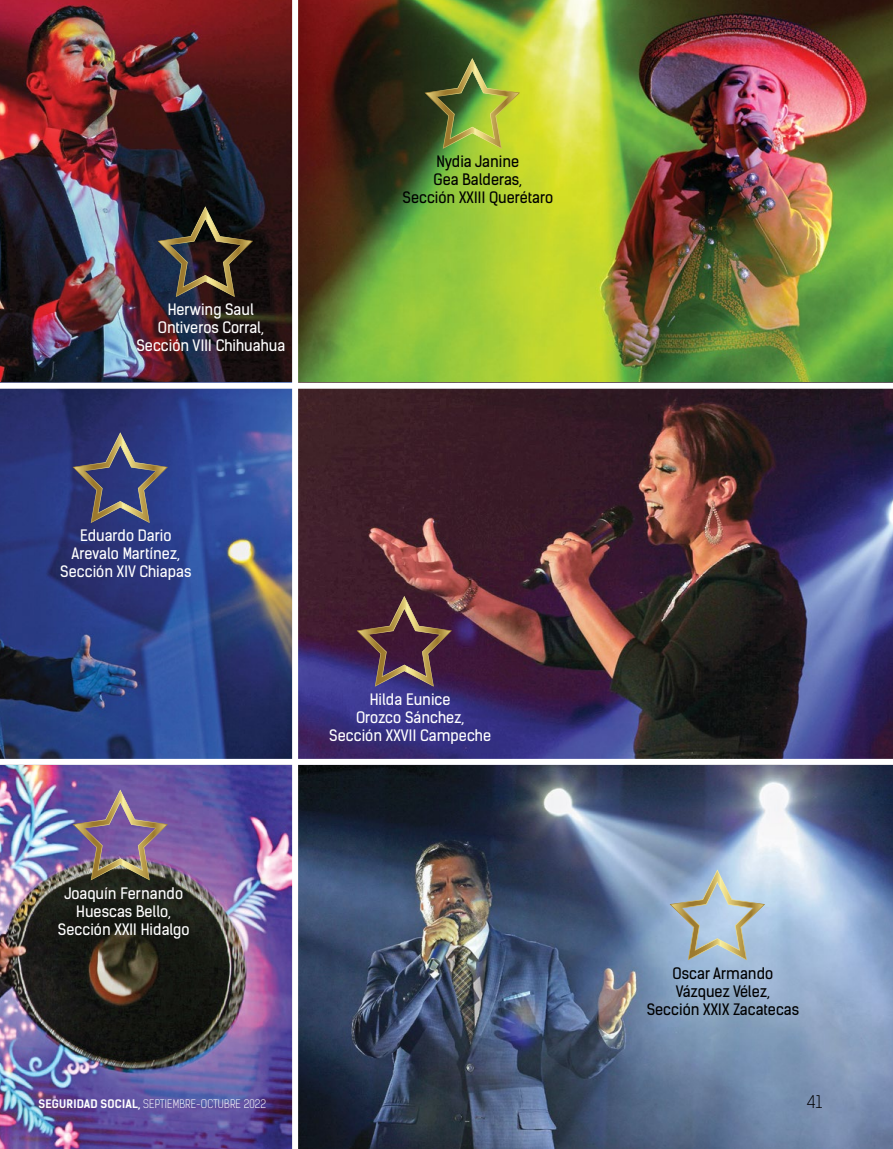
<style>
.page{position:relative;width:893px;height:1149px;background:#fff}
.page>*{position:absolute;margin:0;border:0;box-sizing:border-box;transform-origin:0 0}
.t1{font:300 16.5px "Kelson Sans";color:#000}
.t2{font:15px/18px "Kelson Sans";color:#fff;text-align:center}
.t3{font:15px/18px "Kelson Sans";color:#000;text-align:center}
.t4{font:300 11.25px "Kelson Sans";letter-spacing:.015em;color:#fff}
.s1{font-weight:700}
</style>
<div class="page">
<img style="left:0;top:0;width:893px;height:1148px">
<svg style="left:158px;top:206px;width:95px;height:91px;background:#37332a"></svg>
<svg style="left:73px;top:432px;width:95px;height:91px;background:#474b74"></svg>
<svg style="left:357px;top:595px;width:95px;height:91px;background:#583744"></svg>
<img style="left:73px;top:789px;width:95px;height:91px">
<svg style="left:425px;top:58px;width:95px;height:91px;background:#7a9033"></svg>
<svg style="left:670px;top:869px;width:95px;height:91px;background:#aebec5"></svg>
<div style="left:292px;top:0;width:6px;height:1148px;background:#fff"></div>
<div style="left:0;top:382px;width:893px;height:6px;background:#fff"></div>
<div style="left:0;top:758px;width:893px;height:6px;background:#fff"></div>
<p class="t2" style="left:136px;top:301px;width:150px">Herwing Saul<br>Ontiveros Corral,<br>Sección Viii Chihuahua</p>
<p class="t3" style="left:403px;top:152px;width:152px">Nydia Janine<br>Gea Balderas,<br>Sección Xxiii Querétaro</p>
<p class="t2" style="left:60px;top:526px;width:133px">Eduardo Dario<br>Arevalo Martínez,<br>Sección Xiv Chiapas</p>
<p class="t2" style="left:58px;top:883px;width:133px">Joaquín Fernando<br>Huescas Bello,<br>Sección Xxii Hidalgo</p>
<p class="t2" style="left:370px;top:690px;width:82px">Hilda Eunice</p>
<p class="t2" style="left:356px;top:708px;width:110px">Orozco Sánchez,</p>
<p class="t2" style="left:329px;top:726px;width:71px">Sección Xxvii</p>
<p class="t2" style="left:420px;top:726px;width:72px">Campeche</p>
<p class="t3" style="left:647px;top:963px;width:154px">Oscar Armando<br>Vázquez Vélez,<br>Sección Xxix Zacatecas</p>
<p class="t4" style="left:39px;top:1096px;width:229px"><span class="s1">SEGURIDAD SOCIAL,</span> SEPTIEMBRE-OCTUBRE 2022</p>
<p class="t1" style="left:807px;top:1091px;width:17px">41</p>
</div>
